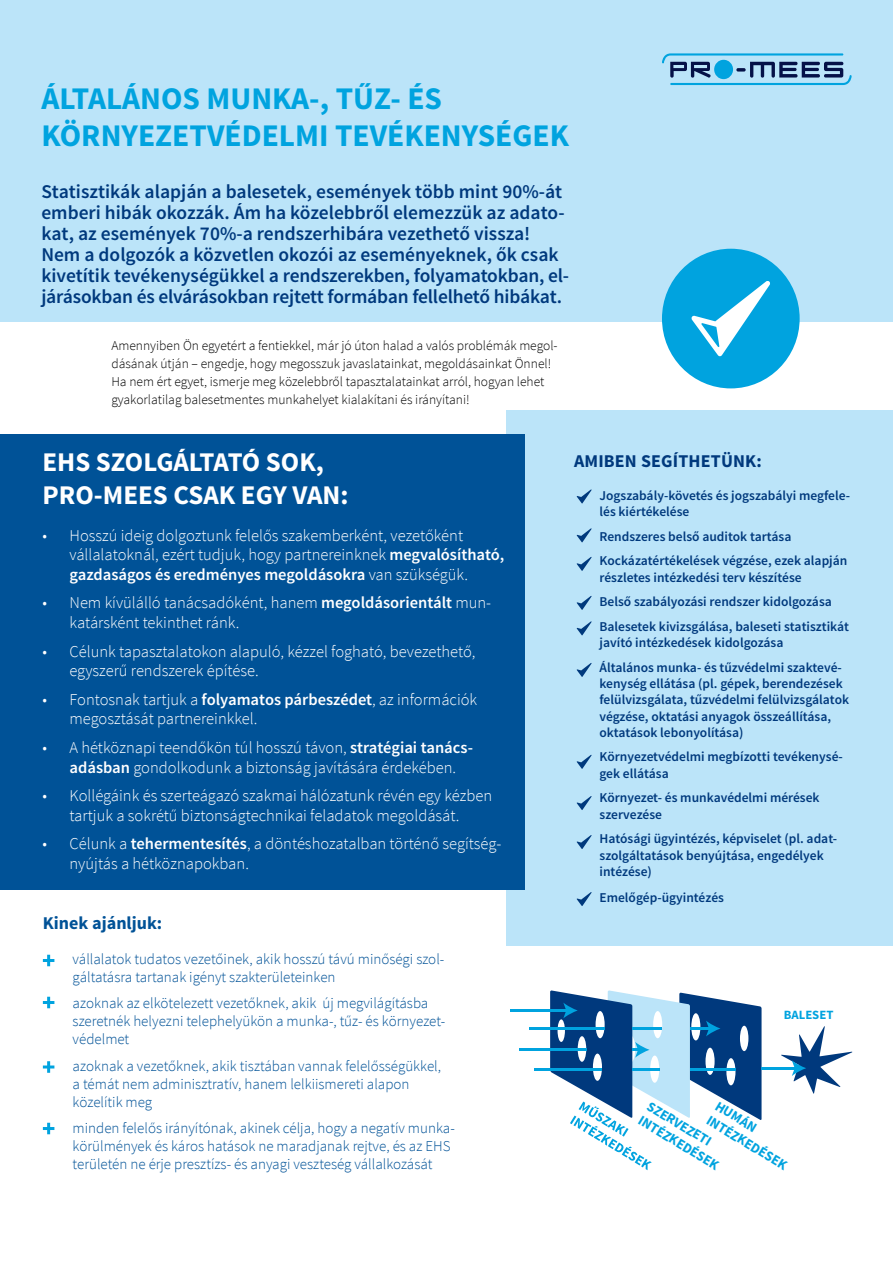
<style>
.page{position:relative;width:893px;height:1263px;background:#fff}
.page>*{position:absolute;margin:0;border:0;box-sizing:border-box;transform-origin:0 0}
.t1{font:700 31.5px/37.8px "Source Sans Pro";color:#00a3df}
.t2{font:700 27px/32.4px "Source Sans Pro";color:#fff}
.t3{font:600 19.5px/21px "Source Sans Pro";color:#00397d}
.t4{font:700 18px "Source Sans Pro";letter-spacing:.01em;color:#00397d}
.t5{font:700 18px "Source Sans Pro";color:#005297}
.t6{font:300 16.5px/19.8px "Source Sans Pro";color:#fff}
.t7{font:300 15px/18px "Source Sans Pro";color:#005297}
.t8{font:700 14.25px "Source Sans Pro";color:#00a3df}
.t9{font:700 13.95px "Source Sans Pro";color:#00a3df}
.t10{font:600 13.5px/16.2px "Source Sans Pro";color:#00397d}
.t11{font:300 13.5px/18px "Source Sans Pro";color:#000}
.t12{font:700 12.6px "Source Sans Pro";color:#00a3df}
.s1{font-weight:600}
.s2{font-size:13.8px}
</style>
<div class="page">
<div style="left:506px;top:410px;width:387px;height:536px;background:#bbe4f9"></div>
<div style="left:0;top:0;width:893px;height:321px;background:#bbe4f9"></div>
<div style="left:0;top:434px;width:524px;height:455px;background:#005297"></div>
<svg style="left:662px;top:53px;width:190px;height:32px"></svg>
<div style="left:662px;top:249px;width:138px;height:139px;background:#00a3df;border-radius:50%"></div>
<svg style="left:691px;top:281px;width:79px;height:75px"></svg>
<svg style="left:43px;top:955px;width:11px;height:11px"></svg>
<svg style="left:43px;top:997px;width:11px;height:11px"></svg>
<svg style="left:43px;top:1061px;width:11px;height:12px"></svg>
<svg style="left:43px;top:1123px;width:11px;height:11px"></svg>
<svg style="left:577px;top:489px;width:15px;height:14px"></svg>
<svg style="left:577px;top:528px;width:15px;height:14px"></svg>
<svg style="left:577px;top:796px;width:15px;height:14px"></svg>
<svg style="left:577px;top:596px;width:15px;height:14px"></svg>
<svg style="left:577px;top:892px;width:15px;height:14px"></svg>
<svg style="left:577px;top:557px;width:15px;height:14px"></svg>
<svg style="left:577px;top:835px;width:15px;height:14px"></svg>
<svg style="left:577px;top:621px;width:15px;height:14px"></svg>
<svg style="left:577px;top:663px;width:15px;height:14px"></svg>
<svg style="left:577px;top:755px;width:15px;height:14px"></svg>
<hr style="left:510px;top:1009px;width:58px;height:3px;background:#00a3df">
<hr style="left:761px;top:1067px;width:35px;height:2px;background:#00a3df">
<svg style="left:781px;top:1026px;width:71px;height:68px"></svg>
<hr style="left:519px;top:1048px;width:68px;height:3px;background:#00a3df">
<hr style="left:534px;top:1068px;width:68px;height:2px;background:#00a3df">
<hr style="left:529px;top:1027px;width:76px;height:2px;background:#00a3df">
<svg style="left:550px;top:990px;width:211px;height:180px"></svg>
<h1 class="t1" style="left:41px;top:80px;width:529px">ÁLTALÁNOS MUNKA-, TŰZ- ÉS<br>KÖRNYEZETVÉDELMI TEVÉKENYSÉGEK</h1>
<p class="t3" style="left:41px;top:181px;width:529px">Statisztikák alapján a balesetek, események több mint 90%-át emberi hibák okozzák. Ám ha közelebbről elemezzük az adato&shy;kat, az események 70%-a rendszerhibára vezethető vissza!<br>Nem a dolgozók a közvetlen okozói az eseményeknek, ők csak kivetítik tevékenységükkel a rendszerekben, folyamatokban, el&shy;járásokban és elvárásokban rejtett formában fellelhető hibákat.</p>
<p class="t11" style="left:111px;top:336px;width:448px">Amennyiben Ön egyetért a fentiekkel, már jó úton halad a valós problémák megol&shy;dásának útján – engedje, hogy megosszuk javaslatainkat, megoldásainkat Önnel!<br>Ha nem ért egyet, ismerje meg közelebbről tapasztalatainkat arról, hogyan lehet gyakorlatilag balesetmentes munkahelyet kialakítani és irányítani!</p>
<h2 class="t2" style="left:43px;top:447px;width:308px">EHS SZOLGÁLTATÓ SOK,<br>PRO-MEES CSAK EGY VAN:</h2>
<p class="t6" style="left:70px;top:525px;width:436px;text-indent:-27px">• Hosszú ideig dolgoztunk felelős szakemberként, vezetőként vállalatoknál, ezért tudjuk, hogy partnereinknek <span class="s1">megvalósítható, gazdaságos és eredményes megoldásokra</span> van szükségük.</p>
<p class="t6" style="left:70px;top:593px;width:423px;text-indent:-27px">• Nem kívülálló tanácsadóként, hanem <span class="s1">megoldásorientált</span> mun&shy;katársként tekinthet ránk.</p>
<p class="t6" style="left:70px;top:641px;width:407px;text-indent:-27px">• Célunk tapasztalatokon alapuló, kézzel fogható, bevezethető, egyszerű rendszerek építése.</p>
<p class="t6" style="left:70px;top:689px;width:409px;text-indent:-27px">• Fontosnak tartjuk a <span class="s1">folyamatos párbeszédet</span>, az információk megosztását partnereinkkel.</p>
<p class="t6" style="left:70px;top:737px;width:405px;text-indent:-27px">• A hétköznapi teendőkön túl hosszú távon, <span class="s1">stratégiai tanács&shy;adásban</span> gondolkodunk a biztonság javítására érdekében.</p>
<p class="t6" style="left:43px;top:785px;width:451px;text-align:center">• Kollégáink és szerteágazó szakmai hálózatunk révén egy kézben tartjuk a sokrétű biztonságtechnikai feladatok megoldását.</p>
<p class="t6" style="left:70px;top:834px;width:433px;text-indent:-27px">• Célunk a <span class="s1">tehermentesítés</span>, a döntéshozatalban történő segítség&shy;nyújtás a hétköznapokban.</p>
<p class="t5" style="left:43px;top:911px;width:121px">Kinek ajánljuk:</p>
<p class="t7" style="left:73px;top:949px;width:373px">vállalatok tudatos vezetőinek, akik hosszú távú minőségi szol&shy;gáltatásra tartanak igényt szakterületeinken</p>
<p class="t7" style="left:73px;top:994px;width:374px">azoknak az elkötelezett vezetőknek, akik új megvilágításba szeretnék helyezni telephelyükön a munka-, tűz- és környezet&shy;védelmet</p>
<p class="t7" style="left:73px;top:1057px;width:370px">azoknak a vezetőknek, akik tisztában vannak felelősségükkel, a témát nem adminisztratív, hanem lelkiismereti alapon közelítik meg</p>
<p class="t7" style="left:73px;top:1119px;width:384px">minden felelős irányítónak, akinek célja, hogy a negatív munka&shy;körülmények és káros hatások ne maradjanak rejtve, és az EHS területén ne érje presztízs- és anyagi veszteség vállalkozását</p>
<p class="t4" style="left:574px;top:449px;width:189px">AMIBEN SEGÍTHETÜNK:</p>
<p class="t10" style="left:599px;top:488px;width:252px">Jogszabály-követés és jogszabályi megfele&shy;lés kiértékelése</p>
<p class="t10" style="left:599px;top:524px;width:249px;line-height:24.8px">Rendszeres belső auditok tartása<br>Kockázatértékelések végzése, ezek alapján</p>
<p class="t10" style="left:599px;top:565px;width:251px;line-height:24.8px">részletes intézkedési terv készítése<br>Belső szabályozási rendszer kidolgozása<br>Balesetek kivizsgálása, baleseti statisztikát</p>
<p class="t10" style="left:599px;top:631px;width:244px;line-height:24.8px">javító intézkedések kidolgozása<br>Általános munka- és tűzvédelmi szaktevé-</p>
<p class="t10" style="left:599px;top:676px;width:251px">kenység ellátása (pl. gépek, berendezések felülvizsgálata, tűzvédelmi felülvizsgálatok végzése, oktatási anyagok összeállítása, oktatások lebonyolítása)</p>
<p class="t10" style="left:599px;top:749px;width:245px">Környezetvédelmi megbízotti tevékenysé&shy;gek ellátása</p>
<p class="t10" style="left:599px;top:790px;width:222px">Környezet- és munkavédelmi mérések szervezése</p>
<p class="t10" style="left:599px;top:831px;width:239px">Hatósági ügyintézés, képviselet (pl. adat&shy;szolgáltatások benyújtása, engedélyek intézése)</p>
<p class="t10" style="left:599px;top:890px;width:126px">Emelőgép-ügyintézés</p>
<p class="t12" style="left:784px;top:1007px;width:51px">BALESET</p>
<p class="t9" style="left:653px;top:1097px;width:74px;rotate:31deg"><span class="s2">SZER</span>VEZETI</p>
<p class="t9" style="left:721px;top:1097px;width:47px;rotate:31deg">HUMÁN</p>
<p class="t8" style="left:644px;top:1111px;width:93px;rotate:31deg">INTÉZKEDÉSEK</p>
<p class="t8" style="left:712px;top:1111px;width:93px;rotate:31deg">INTÉZKEDÉSEK</p>
</div>
